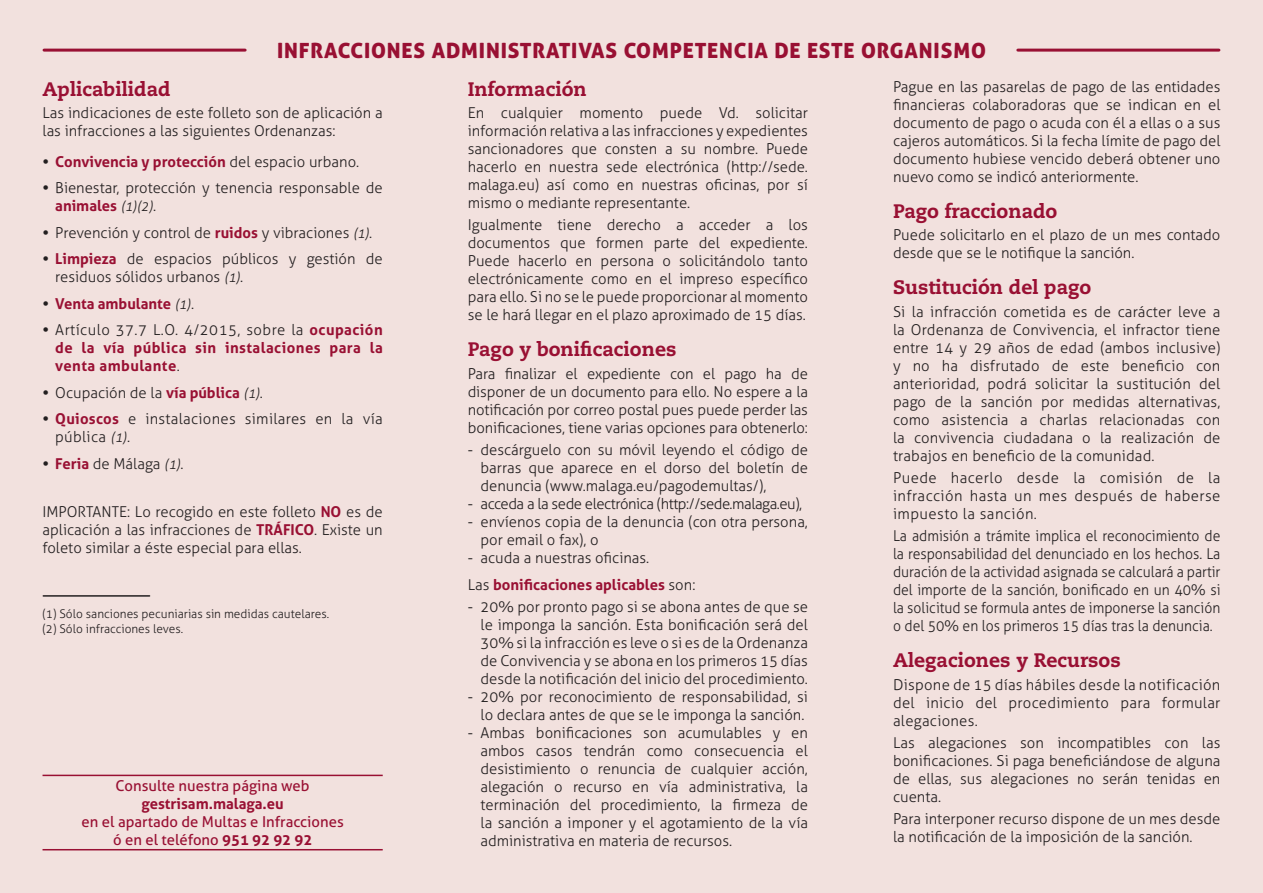
<style>
.page{position:relative;width:1263px;height:893px;background:#f2e1de}
.page>*{position:absolute;margin:0;border:0;box-sizing:border-box;transform-origin:0 0}
.t1{font:21px "Aller Display";letter-spacing:.04em;color:#991033}
.Titulos{font:800 19.5px "Caecilia LT Std";color:#991033}
.Texto{font:300 15px/18px "Aller";color:#231f20;text-align:justify}
.Texto-2{font:300 15px/18px "Aller";color:#231f20;text-align:justify;scale:.93 1}
.Texto-3{font:700 15px/18px "Aller";color:#991033;text-align:justify}
.Texto-4{font:15px "Aller";color:#991033}
.Texto-5{font:300 15px/18px "Aller";letter-spacing:.02em;color:#231f20}
.Texto-6{font:300 15px "Aller";letter-spacing:-.03em;color:#231f20}
.Texto-7{font:300 12px "Aller";color:#231f20}
.s1{color:#231f20}
.s2{font-weight:300;color:#231f20}
.s3{font-weight:700}
.s4{font-weight:700;color:#991033}
.s5{font-style:italic;font-size:13.5px}
.s6{font-weight:300;font-style:italic;font-size:13.5px;color:#231f20}
</style>
<div class="page">
<hr style="left:1018px;top:49px;width:201px;height:3px;background:#991033">
<hr style="left:44px;top:49px;width:201px;height:3px;background:#991033">
<hr style="left:43px;top:595px;width:107px;height:2px;background:#231f20">
<hr style="left:43px;top:775px;width:340px;height:1px;background:#991033">
<hr style="left:43px;top:849px;width:340px;height:1px;background:#991033">
<p class="t1" style="left:277px;top:37px;width:710px">INFRACCIONES ADMINISTRATIVAS COMPETENCIA DE ESTE ORGANISMO</p>
<p class="Titulos" style="left:43px;top:77px;width:130px">Aplicabilidad</p>
<p class="Texto" style="left:43px;top:104px;width:342px">Las indicaciones de este folleto son de aplicación a las infracciones a las siguientes Ordenanzas:</p>
<p class="Texto-3" style="left:43px;top:152px;width:318px"><span class="s1">•</span> Convivencia y protección <span class="s2">del espacio urbano.</span></p>
<p class="Texto" style="left:55px;top:179px;width:329px;text-indent:-13px"><span class="s3">•</span> Bienestar, protección y tenencia responsable de <span class="s4">animales</span> <span class="s5">(1)(2)</span>.</p>
<p class="Texto" style="left:43px;top:224px;width:331px"><span class="s3">•</span> Prevención y control de <span class="s4">ruidos</span> y vibraciones <span class="s5">(1)</span>.</p>
<p class="Texto" style="left:55px;top:250px;width:329px;text-indent:-13px"><span class="s3">•</span> <span class="s4">Limpieza</span> de espacios públicos y gestión de residuos sólidos urbanos <span class="s5">(1)</span>.</p>
<p class="Texto-3" style="left:43px;top:294px;width:153px"><span class="s1">•</span> Venta ambulante <span class="s6">(1)</span><span class="s2">.</span></p>
<p class="Texto-3" style="left:55px;top:321px;width:329px;text-indent:-13px"><span class="s1">•</span> <span class="s2">Artículo 37.7 L.O. 4/2015, sobre la</span> ocupación de la vía pública sin instalaciones para la venta ambulante<span class="s2">.</span></p>
<p class="Texto" style="left:43px;top:384px;width:222px"><span class="s3">•</span> Ocupación de la <span class="s4">vía pública</span> <span class="s5">(1)</span>.</p>
<p class="Texto-5" style="left:55px;top:410px;width:329px;text-indent:-13px"><span class="s3">•</span> <span class="s4">Quioscos</span> e instalaciones similares en la vía pública <span class="s5">(1)</span>.</p>
<p class="Texto" style="left:43px;top:455px;width:142px"><span class="s3">•</span> <span class="s4">Feria</span> de Málaga <span class="s5">(1)</span>.</p>
<p class="Texto" style="left:43px;top:502px;width:342px">IMPORTANTE: Lo recogido en este folleto <span class="s4">NO</span> es de aplicación a las infracciones de <span class="s4">TRÁFICO</span>. Existe un foleto similar a éste especial para ellas.</p>
<p class="Texto-7" style="left:43px;top:607px;width:288px">(1) Sólo sanciones pecuniarias sin medidas cautelares.</p>
<p class="Texto-7" style="left:43px;top:621px;width:142px">(2) Sólo infracciones leves.</p>
<p class="Texto-4" style="left:116px;top:777px;width:195px">Consulte nuestra página web</p>
<p class="Texto-3" style="left:141px;top:795px;width:144px">gestrisam.malaga.eu</p>
<p class="Texto-4" style="left:81px;top:812px;width:264px">en el apartado de Multas e Infracciones</p>
<p class="Texto-4" style="left:113px;top:830px;width:201px">ó en el teléfono <span class="s3">951 92 92 92</span></p>
<p class="Titulos" style="left:468px;top:77px;width:121px">Información</p>
<p class="Texto" style="left:468px;top:104px;width:342px">En cualquier momento puede Vd. solicitar información relativa a las infracciones y expedientes sancionadores que consten a su nombre. Puede hacerlo en nuestra sede electrónica (http://sede. malaga.eu) así como en nuestras oficinas, por sí mismo o mediante representante.</p>
<p class="Texto" style="left:468px;top:216px;width:342px">Igualmente tiene derecho a acceder a los documentos que formen parte del expediente.<br>Puede hacerlo en persona o solicitándolo tanto electrónicamente como en el impreso específico para ello. Si no se le puede proporcionar al momento se le hará llegar en el plazo aproximado de 15 días.</p>
<p class="Titulos" style="left:468px;top:338px;width:210px">Pago y bonificaciones</p>
<p class="Texto" style="left:468px;top:364px;width:342px">Para finalizar el expediente con el pago ha de disponer de un documento para ello. No espere a la notificación por correo postal pues puede perder las bonificaciones, tiene varias opciones para obtenerlo:</p>
<p class="Texto" style="left:480px;top:441px;width:329px;text-indent:-13px">- descárguelo con su móvil leyendo el código de barras que aparece en el dorso del boletín de denuncia (www.malaga.eu/pagodemultas/),</p>
<p class="Texto-6" style="left:468px;top:495px;width:336px">- acceda a la sede electrónica (http://sede.malaga.eu),</p>
<p class="Texto" style="left:480px;top:513px;width:329px;text-indent:-13px">- envíenos copia de la denuncia (con otra persona, por email o fax), o</p>
<p class="Texto" style="left:468px;top:549px;width:183px">- acuda a nuestras oficinas.</p>
<p class="Texto-3" style="left:468px;top:575px;width:229px"><span class="s2">Las</span> bonificaciones aplicables <span class="s2">son:</span></p>
<p class="Texto" style="left:480px;top:597px;width:329px;text-indent:-13px">- 20% por pronto pago si se abona antes de que se le imponga la sanción. Esta bonificación será del 30% si la infracción es leve o si es de la Ordenanza de Convivencia y se abona en los primeros 15 días desde la notificación del inicio del procedimiento.</p>
<p class="Texto" style="left:468px;top:687px;width:342px;text-align:right">- 20% por reconocimiento de responsabilidad, si lo declara antes de que se le imponga la sanción.</p>
<p class="Texto" style="left:480px;top:723px;width:329px;text-indent:-13px">- Ambas bonificaciones son acumulables y en ambos casos tendrán como consecuencia el desistimiento o renuncia de cualquier acción, alegación o recurso en vía administrativa, la terminación del procedimiento, la firmeza de la sanción a imponer y el agotamiento de la vía administrativa en materia de recursos.</p>
<p class="Texto" style="left:893px;top:78px;width:329px">Pague en las pasarelas de pago de las entidades financieras colaboradoras que se indican en el documento de pago o acuda con él a ellas o a sus cajeros automáticos. Si la fecha límite de pago del documento hubiese vencido deberá obtener uno nuevo como se indicó anteriormente.</p>
<p class="Titulos" style="left:893px;top:199px;width:166px">Pago fraccionado</p>
<p class="Texto" style="left:893px;top:226px;width:329px">Puede solicitarlo en el plazo de un mes contado desde que se le notifique la sanción.</p>
<p class="Titulos" style="left:893px;top:275px;width:200px">Sustitución del pago</p>
<p class="Texto" style="left:893px;top:302px;width:329px">Si la infracción cometida es de carácter leve a la Ordenanza de Convivencia, el infractor tiene entre 14 y 29 años de edad (ambos inclusive) y no ha disfrutado de este beneficio con anterioridad, podrá solicitar la sustitución del pago de la sanción por medidas alternativas, como asistencia a charlas relacionadas con la convivencia ciudadana o la realización de trabajos en beneficio de la comunidad.</p>
<p class="Texto" style="left:893px;top:469px;width:329px">Puede hacerlo desde la comisión de la infracción hasta un mes después de haberse impuesto la sanción.</p>
<p class="Texto-2" style="left:893px;top:527px;width:354px">La admisión a trámite implica el reconocimiento de la responsabilidad del denunciado en los hechos. La duración de la actividad asignada se calculará a partir del importe de la sanción, bonificado en un 40% si la solicitud se formula antes de imponerse la sanción o del 50% en los primeros 15 días tras la denuncia.</p>
<p class="Titulos" style="left:893px;top:648px;width:229px">Alegaciones y Recursos</p>
<p class="Texto" style="left:893px;top:675px;width:329px">Dispone de 15 días hábiles desde la notificación del inicio del procedimiento para formular alegaciones.</p>
<p class="Texto" style="left:893px;top:734px;width:329px">Las alegaciones son incompatibles con las bonificaciones. Si paga beneficiándose de alguna de ellas, sus alegaciones no serán tenidas en cuenta.</p>
<p class="Texto" style="left:893px;top:810px;width:329px">Para interponer recurso dispone de un mes desde la notificación de la imposición de la sanción.</p>
</div>
